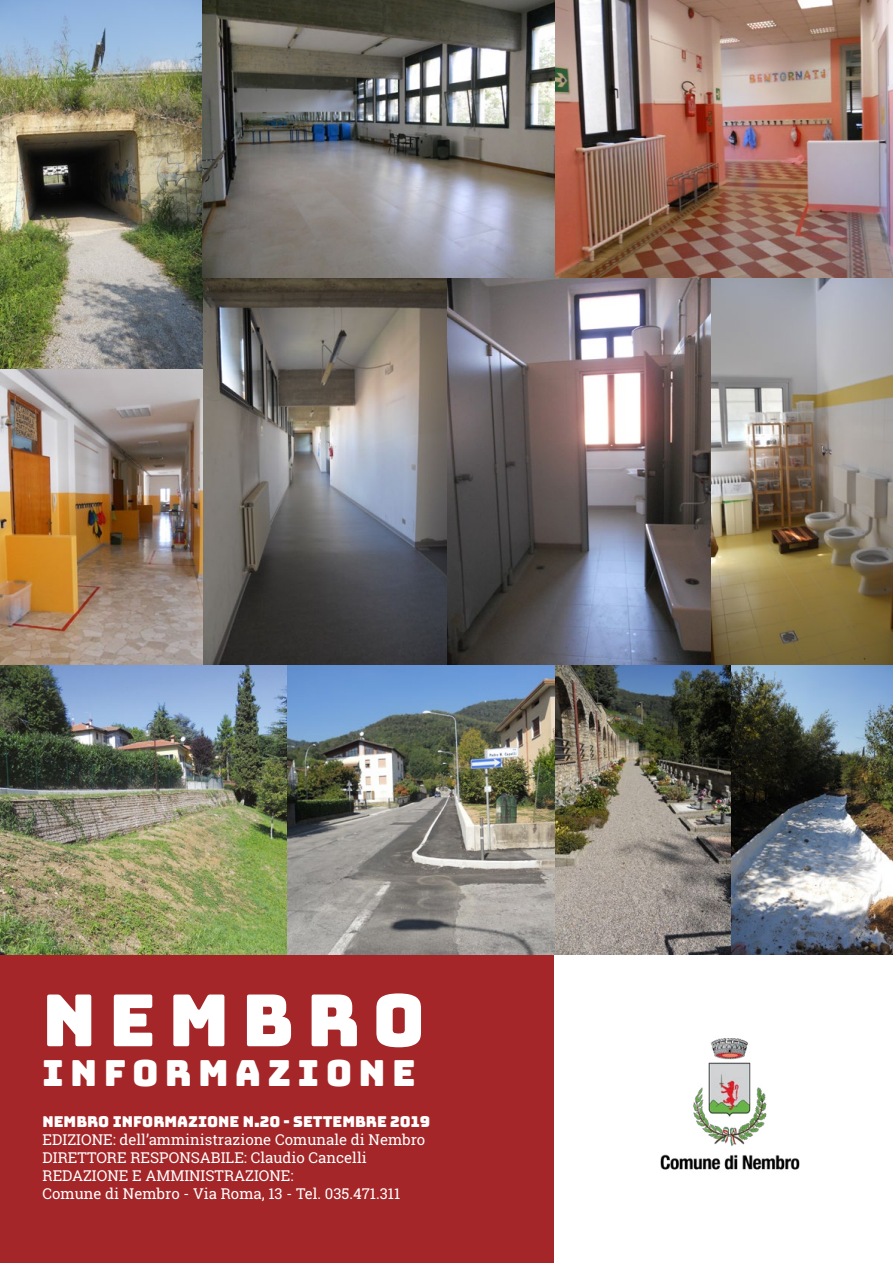
<style>
.page{position:relative;width:893px;height:1263px;background:#fff}
.page>*{position:absolute;margin:0;border:0;box-sizing:border-box;transform-origin:0 0}
.t1{font:71.85px "Bungee";letter-spacing:.175em;color:#fff}
.t2{font:36px "Bungee";letter-spacing:.175em;color:#fff}
.t3{font:15px/18px "Roboto Slab";color:#fff}
.t4{font:15px "Bungee";color:#fff}
</style>
<div class="page">
<div style="left:0;top:942px;width:893px;height:321px;background:#a42628"></div>
<div style="left:554px;top:942px;width:339px;height:321px;background:#fff"></div>
<img style="left:0;top:664px;width:893px;height:291px">
<img style="left:711px;top:277px;width:182px;height:387px">
<img style="left:203px;top:277px;width:508px;height:387px">
<img style="left:0;top:0;width:203px;height:370px">
<img style="left:660px;top:1038px;width:140px;height:132px">
<img style="left:203px;top:0;width:690px;height:277px">
<img style="left:0;top:370px;width:203px;height:295px">
<h1 class="t1" style="left:42px;top:979px;width:385px">NEMBRO</h1>
<h2 class="t2" style="left:42px;top:1052px;width:375px">INFORMAZIONE</h2>
<p class="t4" style="left:43px;top:1113px;width:389px">NEMBRO INFORMAZIONE N.20 - SETTEMBRE 2019</p>
<p class="t3" style="left:43px;top:1130px;width:384px">EDIZIONE: dell’amministrazione Comunale di Nembro DIRETTORE RESPONSABILE: Claudio Cancelli REDAZIONE E AMMINISTRAZIONE:<br>Comune di Nembro - Via Roma, 13 - Tel. 035.471.311</p>
</div>
